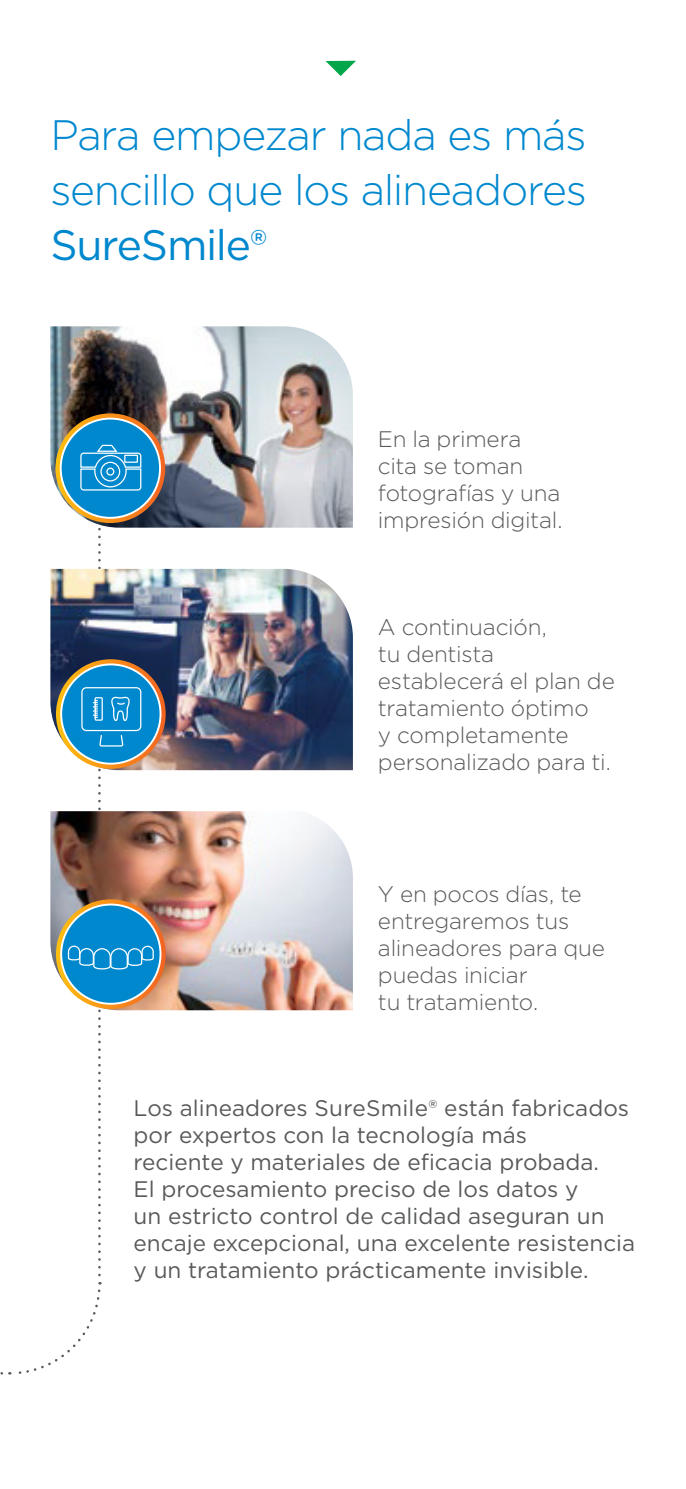
<style>
.page{position:relative;width:686px;height:1489px;background:#fff}
.page>*{position:absolute;margin:0;border:0;box-sizing:border-box;transform-origin:0 0}
.t1{font:300 42.5px/55px "Gotham";letter-spacing:-.03em;color:#0088ce}
.t2{font:42.5px "Gotham";letter-spacing:-.03em;color:#0088ce}
.t3{font:22.5px/27px "Gotham";color:#58595b}
.t4{font:300 22.5px/27px "Gotham";letter-spacing:-.01em;color:#58595b}
</style>
<div class="page">
<svg style="left:325px;top:61px;width:31px;height:15px"></svg>
<img style="left:50px;top:326px;width:302px;height:201px">
<img style="left:165px;top:811px;width:187px;height:199px">
<img style="left:165px;top:569px;width:187px;height:201px">
<svg style="left:9px;top:366px;width:156px;height:1009px"></svg>
<h1 class="t1" style="left:50px;top:107px;width:537px">Para empezar nada es más sencillo que los alineadores</h1>
<h1 class="t2" style="left:50px;top:218px;width:218px">SureSmile®</h1>
<p class="t4" style="left:377px;top:424px;width:186px">En la primera cita se toman fotografías y una impresión digital.</p>
<p class="t4" style="left:377px;top:613px;width:238px">A continuación,<br>tu dentista establecerá el plan de tratamiento óptimo<br>y completamente personalizado para ti.</p>
<p class="t4" style="left:377px;top:880px;width:228px">Y en pocos días, te entregaremos tus alineadores para que puedas iniciar<br>tu tratamiento.</p>
<p class="t3" style="left:133px;top:1094px;width:502px">Los alineadores SureSmile® están fabricados por expertos con la tecnología más<br>reciente y materiales de eficacia probada.<br>El procesamiento preciso de los datos y<br>un estricto control de calidad aseguran un encaje excepcional, una excelente resistencia y un tratamiento prácticamente invisible.</p>
</div>
